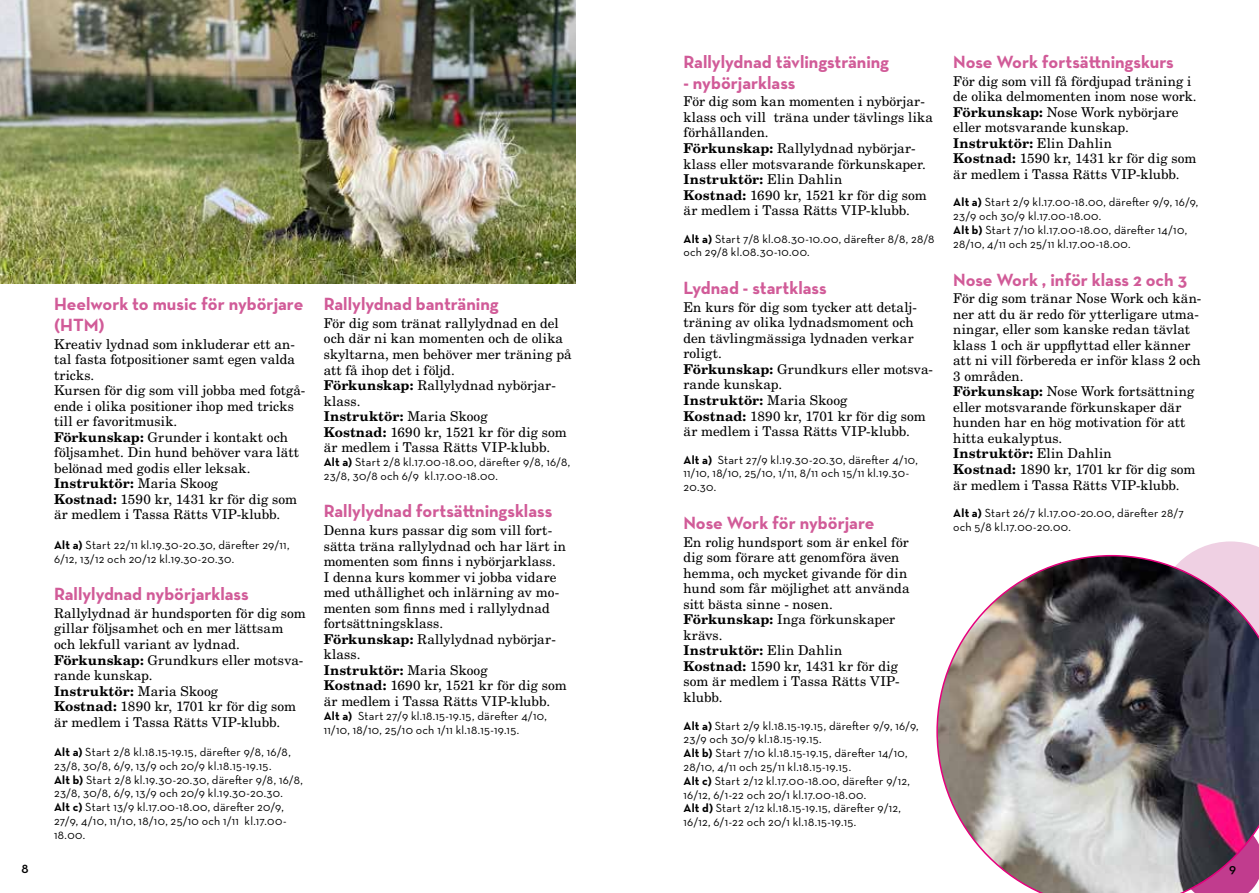
<style>
.page{position:relative;width:1259px;height:893px;background:#fff}
.page>*{position:absolute;margin:0;border:0;box-sizing:border-box;transform-origin:0 0}
.t1{font:700 18px/20.7px "Neutraface Text";color:#d15b98}
.t2{font:13.5px/15.5px "New Century Schlbk LT Std";letter-spacing:.005em;color:#000}
.t3{font:600 13.5px "Neutraface Text";color:#000}
.t4{font:12px/13.8px "Neutraface Text";letter-spacing:.02em;color:#000}
.s1{font-weight:700}
</style>
<div class="page">
<svg style="left:1188px;top:541px;width:71px;height:14px"></svg>
<img style="left:936px;top:555px;width:323px;height:338px">
<img style="left:0;top:0;width:575px;height:283px">
<h1 class="t1" style="left:54px;top:294px;width:251px">Heelwork to music för nybörjare (HTM)</h1>
<p class="t2" style="left:54px;top:336px;width:253px">Kreativ lydnad som inkluderar ett an&shy;tal fasta fotpositioner samt egen valda tricks.<br>Kursen för dig som vill jobba med fotgå&shy;ende i olika positioner ihop med tricks till er favoritmusik.<br><span class="s1">Förkunskap:</span> Grunder i kontakt och följsamhet. Din hund behöver vara lätt belönad med godis eller leksak.<br><span class="s1">Instruktör:</span> Maria Skoog<br><span class="s1">Kostnad:</span> 1590 kr, 1431 kr för dig som är medlem i Tassa Rätts VIP-klubb.</p>
<p class="t4" style="left:54px;top:538px;width:237px"><span class="s1">Alt a)</span> Start 22/11 kl.19.30-20.30, därefter 29/11,<br>6/12, 13/12 och 20/12 kl.19.30-20.30.</p>
<h1 class="t1" style="left:54px;top:584px;width:196px">Rallylydnad nybörjarklass</h1>
<p class="t2" style="left:54px;top:605px;width:253px">Rallylydnad är hundsporten för dig som gillar följsamhet och en mer lättsam och lekfull variant av lydnad.<br><span class="s1">Förkunskap:</span> Grundkurs eller motsva&shy;rande kunskap.<br><span class="s1">Instruktör:</span> Maria Skoog<br><span class="s1">Kostnad:</span> 1890 kr, 1701 kr för dig som är medlem i Tassa Rätts VIP-klubb.</p>
<p class="t4" style="left:54px;top:745px;width:250px"><span class="s1">Alt a)</span> Start 2/8 kl.18.15-19.15, därefter 9/8, 16/8, 23/8, 30/8, 6/9, 13/9 och 20/9 kl.18.15-19.15.<br><span class="s1">Alt b)</span> Start 2/8 kl.19.30-20.30, därefter 9/8, 16/8, 23/8, 30/8, 6/9, 13/9 och 20/9 kl.19.30-20.30.<br><span class="s1">Alt c)</span> Start 13/9 kl.17.00-18.00, därefter 20/9, 27/9, 4/10, 11/10, 18/10, 25/10 och 1/11 kl.17.00- 18.00.</p>
<h1 class="t1" style="left:324px;top:294px;width:176px">Rallylydnad banträning</h1>
<p class="t2" style="left:324px;top:315px;width:249px">För dig som tränat rallylydnad en del och där ni kan momenten och de olika skyltarna, men behöver mer träning på att få ihop det i följd.<br><span class="s1">Förkunskap:</span> Rallylydnad nybörjar&shy;klass.<br><span class="s1">Instruktör:</span> Maria Skoog<br><span class="s1">Kostnad:</span> 1690 kr, 1521 kr för dig som är medlem i Tassa Rätts VIP-klubb.</p>
<p class="t4" style="left:324px;top:455px;width:248px"><span class="s1">Alt a)</span> Start 2/8 kl.17.00-18.00, därefter 9/8, 16/8,<br>23/8, 30/8 och 6/9 kl.17.00-18.00.</p>
<h1 class="t1" style="left:324px;top:501px;width:230px">Rallylydnad fortsättningsklass</h1>
<p class="t2" style="left:324px;top:523px;width:245px">Denna kurs passar dig som vill fort&shy;sätta träna rallylydnad och har lärt in momenten som finns i nybörjarklass.<br>I denna kurs kommer vi jobba vidare med uthållighet och inlärning av mo&shy;menten som finns med i rallylydnad fortsättningsklass.<br><span class="s1">Förkunskap:</span> Rallylydnad nybörjar&shy;klass.<br><span class="s1">Instruktör:</span> Maria Skoog<br><span class="s1">Kostnad:</span> 1690 kr, 1521 kr för dig som är medlem i Tassa Rätts VIP-klubb.</p>
<p class="t4" style="left:324px;top:708px;width:225px"><span class="s1">Alt a)</span> Start 27/9 kl.18.15-19.15, därefter 4/10,<br>11/10, 18/10, 25/10 och 1/11 kl.18.15-19.15.</p>
<h1 class="t1" style="left:683px;top:51px;width:207px">Rallylydnad tävlingsträning</h1>
<h1 class="t1" style="left:683px;top:72px;width:113px">- nybörjarklass</h1>
<p class="t2" style="left:683px;top:94px;width:251px">För dig som kan momenten i nybörjar&shy;klass och vill träna under tävlings lika förhållanden.<br><span class="s1">Förkunskap:</span> Rallylydnad nybörjar&shy;klass eller motsvarande förkunskaper.<br><span class="s1">Instruktör:</span> Elin Dahlin<br><span class="s1">Kostnad:</span> 1690 kr, 1521 kr för dig som är medlem i Tassa Rätts VIP-klubb.</p>
<p class="t4" style="left:683px;top:232px;width:252px"><span class="s1">Alt a)</span> Start 7/8 kl.08.30-10.00, därefter 8/8, 28/8 och 29/8 kl.08.30-10.00.</p>
<h1 class="t1" style="left:683px;top:278px;width:145px">Lydnad - startklass</h1>
<p class="t2" style="left:683px;top:299px;width:251px">En kurs för dig som tycker att detalj&shy;träning av olika lydnadsmoment och den tävlingmässiga lydnaden verkar roligt.<br><span class="s1">Förkunskap:</span> Grundkurs eller motsva&shy;rande kunskap.<br><span class="s1">Instruktör:</span> Maria Skoog<br><span class="s1">Kostnad:</span> 1890 kr, 1701 kr för dig som är medlem i Tassa Rätts VIP-klubb.</p>
<p class="t4" style="left:683px;top:452px;width:236px"><span class="s1">Alt a)</span> Start 27/9 kl.19.30-20.30, därefter 4/10,<br>11/10, 18/10, 25/10, 1/11, 8/11 och 15/11 kl.19.30-<br>20.30.</p>
<h1 class="t1" style="left:683px;top:512px;width:192px">Nose Work för nybörjare</h1>
<p class="t2" style="left:683px;top:534px;width:228px">En rolig hundsport som är enkel för dig som förare att genomföra även hemma, och mycket givande för din hund som får möjlighet att använda sitt bästa sinne - nosen.<br><span class="s1">Förkunskap:</span> Inga förkunskaper krävs.<br><span class="s1">Instruktör:</span> Elin Dahlin<br><span class="s1">Kostnad:</span> 1590 kr, 1431 kr för dig som är medlem i Tassa Rätts VIP&shy;klubb.</p>
<p class="t4" style="left:683px;top:718px;width:237px"><span class="s1">Alt a)</span> Start 2/9 kl.18.15-19.15, därefter 9/9, 16/9, 23/9 och 30/9 kl.18.15-19.15.<br><span class="s1">Alt b)</span> Start 7/10 kl.18.15-19.15, därefter 14/10, 28/10, 4/11 och 25/11 kl.18.15-19.15.<br><span class="s1">Alt c)</span> Start 2/12 kl.17.00-18.00, därefter 9/12, 16/12, 6/1-22 och 20/1 kl.17.00-18.00.<br><span class="s1">Alt d)</span> Start 2/12 kl.18.15-19.15, därefter 9/12, 16/12, 6/1-22 och 20/1 kl.18.15-19.15.</p>
<h1 class="t1" style="left:953px;top:51px;width:222px">Nose Work fortsättningskurs</h1>
<p class="t2" style="left:953px;top:73px;width:245px">För dig som vill få fördjupad träning i de olika delmomenten inom nose work.<br><span class="s1">Förkunskap:</span> Nose Work nybörjare eller motsvarande kunskap.<br><span class="s1">Instruktör:</span> Elin Dahlin<br><span class="s1">Kostnad:</span> 1590 kr, 1431 kr för dig som är medlem i Tassa Rätts VIP-klubb.</p>
<p class="t4" style="left:953px;top:195px;width:247px"><span class="s1">Alt a)</span> Start 2/9 kl.17.00-18.00, därefter 9/9, 16/9, 23/9 och 30/9 kl.17.00-18.00.<br><span class="s1">Alt b)</span> Start 7/10 kl.17.00-18.00, därefter 14/10, 28/10, 4/11 och 25/11 kl.17.00-18.00.</p>
<h1 class="t1" style="left:953px;top:269px;width:235px">Nose Work , inför klass 2 och 3</h1>
<p class="t2" style="left:953px;top:291px;width:250px">För dig som tränar Nose Work och kän&shy;ner att du är redo för ytterligare utma&shy;ningar, eller som kanske redan tävlat klass 1 och är uppflyttad eller känner att ni vill förbereda er inför klass 2 och<br>3 områden.<br><span class="s1">Förkunskap:</span> Nose Work fortsättning eller motsvarande förkunskaper där hunden har en hög motivation för att hitta eukalyptus.<br><span class="s1">Instruktör:</span> Elin Dahlin<br><span class="s1">Kostnad:</span> 1890 kr, 1701 kr för dig som är medlem i Tassa Rätts VIP-klubb.</p>
<p class="t4" style="left:953px;top:506px;width:232px"><span class="s1">Alt a)</span> Start 26/7 kl.17.00-20.00, därefter 28/7 och 5/8 kl.17.00-20.00.</p>
<p class="t3" style="left:21px;top:860px;width:9px">8</p>
<p class="t3" style="left:1229px;top:860px;width:9px">9</p>
</div>
